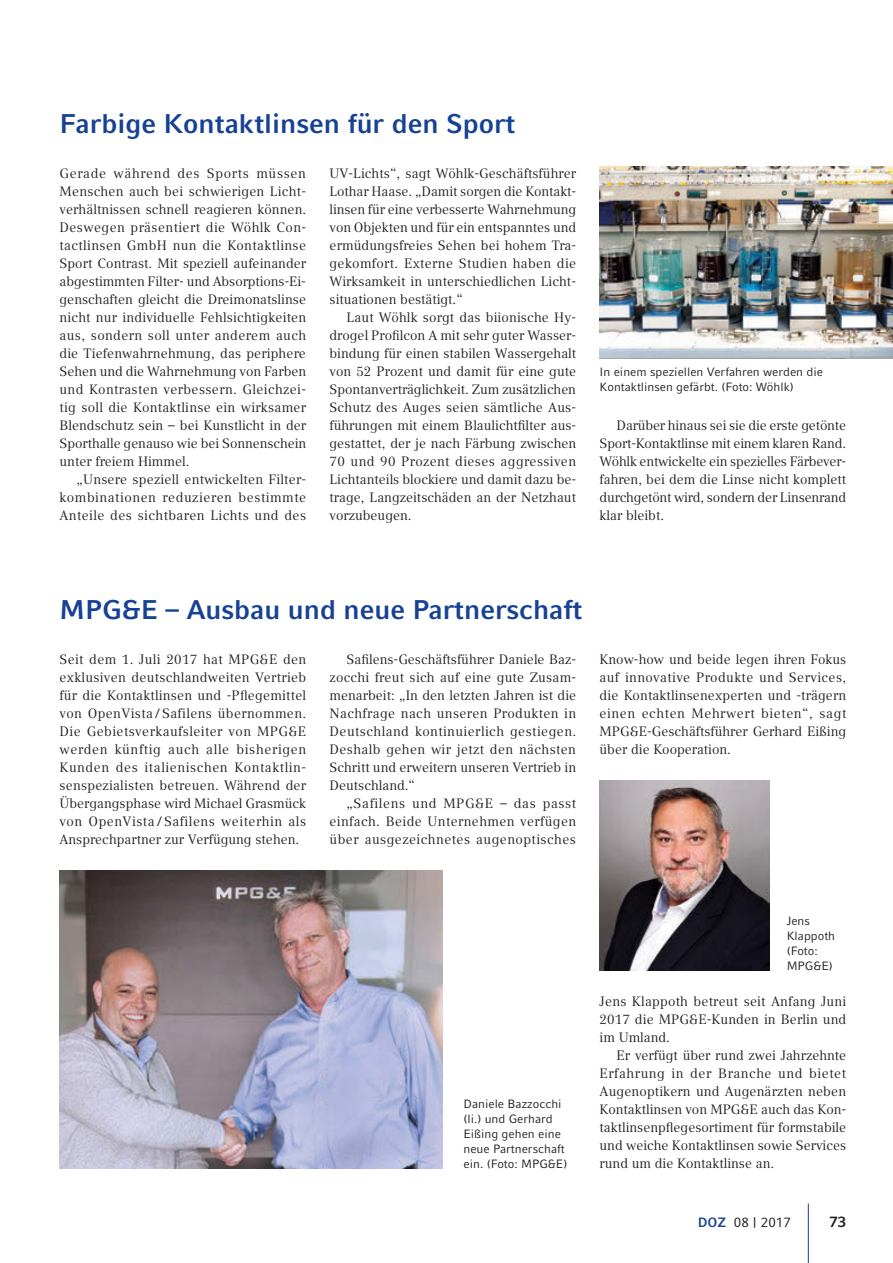
<style>
.page{position:relative;width:893px;height:1263px;background:#fff}
.page>*{position:absolute;margin:0;border:0;box-sizing:border-box;transform-origin:0 0}
.t1{font:700 27px "Compatil Fact LT Pro";color:#164194}
.t2{font:700 15px "Compatil Fact LT Pro";color:#1d1d1b}
.t3{font:13.5px/18px "Compatil Text LT Pro";color:#1d1d1b;text-align:justify}
.t4{font:13.5px "Compatil Fact LT Pro";color:#1d1d1b}
.t5{font:12px/15px "Compatil Fact LT Pro";color:#1d1d1b}
.s1{font-weight:700;color:#164194}
</style>
<div class="page">
<hr style="left:808px;top:1203px;width:1px;height:60px;background:#164194">
<img style="left:60px;top:871px;width:382px;height:297px">
<img style="left:600px;top:781px;width:170px;height:189px">
<img style="left:600px;top:166px;width:293px;height:192px">
<h1 class="t1" style="left:60px;top:107px;width:457px">Farbige Kontaktlinsen für den Sport</h1>
<p class="t3" style="left:60px;top:165px;width:248px">Gerade während des Sports müssen Menschen auch bei schwierigen Licht&shy;verhältnissen schnell reagieren können.<br>Deswegen präsentiert die Wöhlk Con&shy;tactlinsen GmbH nun die Kontaktlinse Sport Contrast. Mit speziell aufeinander abgestimmten Filter- und Absorptions-Ei&shy;genschaften gleicht die Dreimonatslinse nicht nur individuelle Fehlsichtigkeiten aus, sondern soll unter anderem auch die Tiefenwahrnehmung, das periphere Sehen und die Wahrnehmung von Farben und Kontrasten verbessern. Gleichzei&shy;tig soll die Kontaktlinse ein wirksamer Blendschutz sein – bei Kunstlicht in der Sporthalle genauso wie bei Sonnenschein unter freiem Himmel.</p>
<p class="t3" style="left:60px;top:471px;width:248px;text-indent:17px">„Unsere speziell entwickelten Filter&shy;kombinationen reduzieren bestimmte Anteile des sichtbaren Lichts und des</p>
<p class="t3" style="left:330px;top:165px;width:248px">UV-Lichts“, sagt Wöhlk-Geschäftsführer Lothar Haase. „Damit sorgen die Kontakt&shy;linsen für eine verbesserte Wahrnehmung von Objekten und für ein entspanntes und ermüdungsfreies Sehen bei hohem Tra&shy;gekomfort. Externe Studien haben die Wirksamkeit in unterschiedlichen Licht&shy;situationen bestätigt.“</p>
<p class="t3" style="left:330px;top:309px;width:248px;text-indent:17px">Laut Wöhlk sorgt das biionische Hy&shy;drogel Profilcon A mit sehr guter Wasser&shy;bindung für einen stabilen Wassergehalt von 52 Prozent und damit für eine gute Spontanverträglichkeit. Zum zusätzlichen Schutz des Auges seien sämtliche Aus&shy;führungen mit einem Blaulichtfilter aus&shy;gestattet, der je nach Färbung zwischen 70 und 90 Prozent dieses aggressiven Lichtanteils blockiere und damit dazu be&shy;trage, Langzeitschäden an der Netzhaut vorzubeugen.</p>
<p class="t5" style="left:600px;top:364px;width:225px">In einem speziellen Verfahren werden die<br>Kontaktlinsen gefärbt. (Foto: Wöhlk)</p>
<p class="t3" style="left:600px;top:417px;width:248px;text-indent:17px">Darüber hinaus sei sie die erste getönte Sport-Kontaktlinse mit einem klaren Rand.<br>Wöhlk entwickelte ein spezielles Färbever&shy;fahren, bei dem die Linse nicht komplett durchgetönt wird, sondern der Linsenrand klar bleibt.</p>
<h1 class="t1" style="left:60px;top:593px;width:524px">MPG&amp;E – Ausbau und neue Partnerschaft</h1>
<p class="t3" style="left:60px;top:651px;width:248px">Seit dem 1. Juli 2017 hat MPG&amp;E den exklusiven deutschlandweiten Vertrieb für die Kontaktlinsen und -Pflegemittel von OpenVista / Safilens übernommen.<br>Die Gebietsverkaufsleiter von MPG&amp;E werden künftig auch alle bisherigen Kunden des italienischen Kontaktlin&shy;senspezialisten betreuen. Während der Übergangsphase wird Michael Grasmück von OpenVista / Safilens weiterhin als Ansprechpartner zur Verfügung stehen.</p>
<p class="t3" style="left:330px;top:651px;width:248px;text-indent:17px">Safilens-Geschäftsführer Daniele Baz&shy;zocchi freut sich auf eine gute Zusam&shy;menarbeit: „In den letzten Jahren ist die Nachfrage nach unseren Produkten in Deutschland kontinuierlich gestiegen.<br>Deshalb gehen wir jetzt den nächsten Schritt und erweitern unseren Vertrieb in Deutschland.“</p>
<p class="t3" style="left:330px;top:795px;width:248px;text-indent:17px">„Safilens und MPG&amp;E – das passt einfach. Beide Unternehmen verfügen über ausgezeichnetes augenoptisches</p>
<p class="t3" style="left:600px;top:651px;width:248px">Know-how und beide legen ihren Fokus auf innovative Produkte und Services, die Kontaktlinsenexperten und -trägern einen echten Mehrwert bieten“, sagt MPG&amp;E-Geschäftsführer Gerhard Eißing über die Kooperation.</p>
<p class="t5" style="left:463px;top:1097px;width:105px">Daniele Bazzocchi (li.) und Gerhard<br>Eißing gehen eine neue Partnerschaft ein. (Foto: MPG&amp;E)</p>
<p class="t5" style="left:787px;top:914px;width:50px">Jens<br>Klappoth (Foto:<br>MPG&amp;E)</p>
<p class="t3" style="left:600px;top:993px;width:248px">Jens Klappoth betreut seit Anfang Juni 2017 die MPG&amp;E-Kunden in Berlin und im Umland.</p>
<p class="t3" style="left:600px;top:1047px;width:248px;text-indent:17px">Er verfügt über rund zwei Jahrzehnte Erfahrung in der Branche und bietet Augenoptikern und Augenärzten neben Kontaktlinsen von MPG&amp;E auch das Kon&shy;taktlinsenpflegesortiment für formstabile und weiche Kontaktlinsen sowie Services rund um die Kontaktlinse an.</p>
<p class="t4" style="left:698px;top:1214px;width:95px"><span class="s1">DOZ</span> 08 | 2017</p>
<p class="t2" style="left:829px;top:1213px;width:18px">73</p>
</div>
